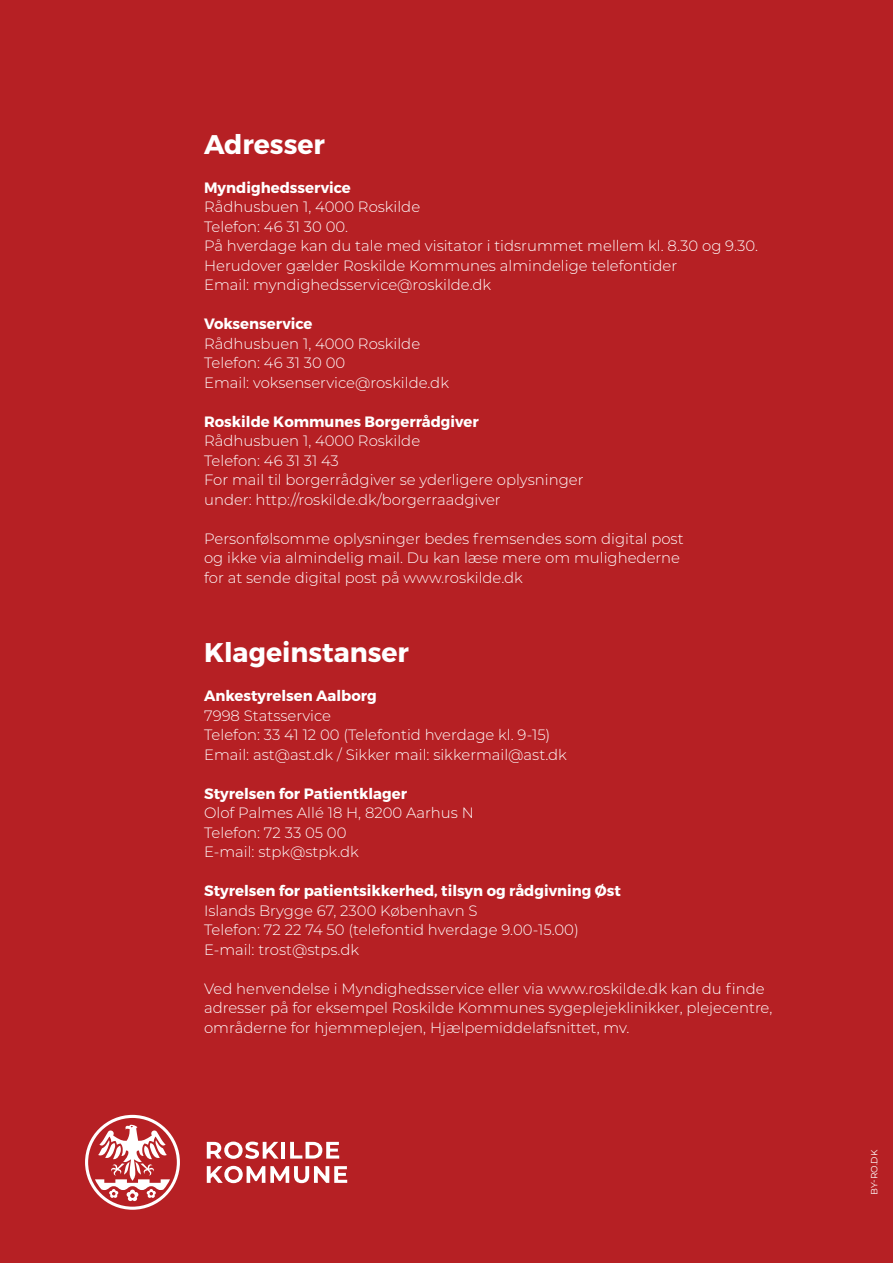
<style>
.page{position:relative;width:893px;height:1263px;background:#b62024}
.page>*{position:absolute;margin:0;border:0;box-sizing:border-box;transform-origin:0 0}
.Brød{font:700 27px "Montserrat";color:#fff}
.Brød-2{font:300 15px/19.5px "Montserrat";color:#fff}
.Brød-3{font:700 15px "Montserrat";color:#fff}
.Brød-4{font:9px "Montserrat";color:#fff}
</style>
<div class="page">
<svg style="left:207px;top:1141px;width:72px;height:18px"></svg>
<hr style="left:281px;top:1142px;width:4px;height:16px;background:#fff">
<svg style="left:290px;top:1142px;width:49px;height:16px"></svg>
<svg style="left:85px;top:1115px;width:95px;height:95px"></svg>
<svg style="left:207px;top:1166px;width:140px;height:17px"></svg>
<p class="Brød" style="left:204px;top:127px;width:122px">Adresser</p>
<p class="Brød-3" style="left:204px;top:178px;width:148px">Myndighedsservice</p>
<p class="Brød-2" style="left:204px;top:197px;width:218px">Rådhusbuen 1, 4000 Roskilde</p>
<p class="Brød-2" style="left:204px;top:216px;width:145px">Telefon: 46 31 30 00.</p>
<p class="Brød-2" style="left:204px;top:236px;width:555px">På hverdage kan du tale med visitator i tidsrummet mellem kl. 8.30 og 9.30.</p>
<p class="Brød-2" style="left:204px;top:255px;width:475px">Herudover gælder Roskilde Kommunes almindelige telefontider</p>
<p class="Brød-2" style="left:204px;top:275px;width:289px">Email: myndighedsservice@roskilde.dk</p>
<p class="Brød-3" style="left:204px;top:315px;width:110px">Voksenservice</p>
<p class="Brød-2" style="left:204px;top:333px;width:218px">Rådhusbuen 1, 4000 Roskilde</p>
<p class="Brød-2" style="left:204px;top:353px;width:143px">Telefon: 46 31 30 00</p>
<p class="Brød-2" style="left:204px;top:372px;width:246px">Email: voksenservice@roskilde.dk</p>
<p class="Brød-3" style="left:204px;top:412px;width:276px">Roskilde Kommunes Borgerrådgiver</p>
<p class="Brød-2" style="left:204px;top:431px;width:218px">Rådhusbuen 1, 4000 Roskilde</p>
<p class="Brød-2" style="left:204px;top:450px;width:136px">Telefon: 46 31 31 43</p>
<p class="Brød-2" style="left:204px;top:470px;width:381px">For mail til borgerrådgiver se yderligere oplysninger</p>
<p class="Brød-2" style="left:204px;top:489px;width:298px">under: http://roskilde.dk/borgerraadgiver</p>
<p class="Brød-2" style="left:204px;top:528px;width:481px">Personfølsomme oplysninger bedes fremsendes som digital post</p>
<p class="Brød-2" style="left:204px;top:548px;width:477px">og ikke via almindelig mail. Du kan læse mere om mulighederne</p>
<p class="Brød-2" style="left:204px;top:567px;width:320px">for at sende digital post på www.roskilde.dk</p>
<p class="Brød" style="left:204px;top:636px;width:206px">Klageinstanser</p>
<p class="Brød-3" style="left:204px;top:687px;width:174px">Ankestyrelsen Aalborg</p>
<p class="Brød-2" style="left:204px;top:705px;width:129px">7998 Statsservice</p>
<p class="Brød-2" style="left:204px;top:725px;width:348px">Telefon: 33 41 12 00 (Telefontid hverdage kl. 9-15)</p>
<p class="Brød-2" style="left:204px;top:744px;width:364px">Email: ast@ast.dk / Sikker mail: sikkermail@ast.dk</p>
<p class="Brød-3" style="left:204px;top:784px;width:204px">Styrelsen for Patientklager</p>
<p class="Brød-2" style="left:204px;top:803px;width:271px">Olof Palmes Allé 18 H, 8200 Aarhus N</p>
<p class="Brød-2" style="left:204px;top:822px;width:144px">Telefon: 72 33 05 00</p>
<p class="Brød-2" style="left:204px;top:842px;width:156px">E-mail: stpk@stpk.dk</p>
<p class="Brød-3" style="left:204px;top:882px;width:418px">Styrelsen for patientsikkerhed, tilsyn og rådgivning Øst</p>
<p class="Brød-2" style="left:204px;top:900px;width:275px">Islands Brygge 67, 2300 København S</p>
<p class="Brød-2" style="left:204px;top:920px;width:376px">Telefon: 72 22 74 50 (telefontid hverdage 9.00-15.00)</p>
<p class="Brød-2" style="left:204px;top:939px;width:157px">E-mail: trost@stps.dk</p>
<p class="Brød-2" style="left:204px;top:978px;width:570px">Ved henvendelse i Myndighedsservice eller via www.roskilde.dk kan du finde adresser på for eksempel Roskilde Kommunes sygeplejeklinikker, plejecentre, områderne for hjemmeplejen, Hjælpemiddelafsnittet, mv.</p>
<p class="Brød-4" style="left:868px;top:1195px;width:47px;rotate:-90deg">BY-RO.DK</p>
</div>
